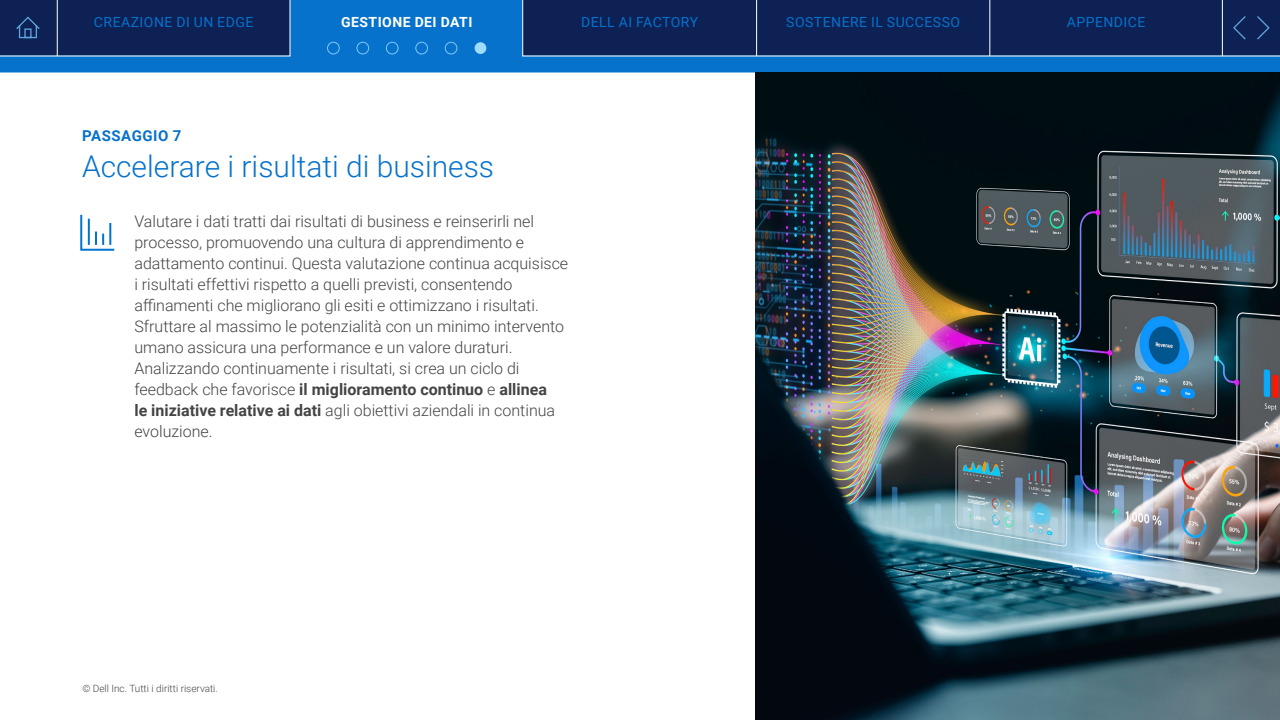
<style>
.page{position:relative;width:1280px;height:720px;background:#fff}
.page>*{position:absolute;margin:0;border:0;box-sizing:border-box;transform-origin:0 0}
.t1{font:300 30px "Roboto";color:#0672cb}
.t2{font:300 16px/21px "Roboto";color:#444}
.t3{font:700 15px "Roboto";letter-spacing:.035em;color:#0672cb}
.t4{font:14px "Roboto";letter-spacing:.035em;color:#0672cb}
.t5{font:700 14px "Roboto";letter-spacing:.035em;color:#fff}
.t6{font:300 10px "Roboto";color:#444}
.s1{font-weight:700}
</style>
<div class="page">
<div style="left:0;top:57px;width:1280px;height:16px;background:#0672cb"></div>
<svg style="left:0;top:0;width:1280px;height:57px"></svg>
<hr style="left:57px;top:0;width:1px;height:56px;background:#fff">
<hr style="left:756px;top:0;width:1px;height:56px;background:#fff">
<hr style="left:989px;top:0;width:1px;height:56px;background:#fff">
<hr style="left:1222px;top:0;width:1px;height:56px;background:#fff">
<svg style="left:15px;top:16px;width:26px;height:23px"></svg>
<svg style="left:80px;top:214px;width:35px;height:37px"></svg>
<img style="left:756px;top:73px;width:524px;height:647px">
<svg style="left:1256px;top:15px;width:15px;height:26px"></svg>
<svg style="left:1232px;top:15px;width:15px;height:26px"></svg>
<div style="left:475px;top:42px;width:11px;height:12px;background:#9fddff;border-radius:50%"></div>
<div style="left:445px;top:42px;width:12px;height:12px;border:1px solid #80c7fb;border-radius:50%"></div>
<div style="left:415px;top:42px;width:13px;height:12px;border:1px solid #80c7fb;border-radius:50%"></div>
<div style="left:386px;top:42px;width:12px;height:12px;border:1px solid #80c7fb;border-radius:50%"></div>
<div style="left:357px;top:42px;width:12px;height:12px;border:1px solid #80c7fb;border-radius:50%"></div>
<div style="left:327px;top:42px;width:13px;height:12px;border:1px solid #80c7fb;border-radius:50%"></div>
<p class="t4" style="left:94px;top:13px;width:161px">CREAZIONE DI UN EDGE</p>
<p class="t5" style="left:341px;top:13px;width:133px">GESTIONE DEI DATI</p>
<p class="t4" style="left:581px;top:13px;width:118px">DELL AI FACTORY</p>
<p class="t4" style="left:786px;top:13px;width:175px">SOSTENERE IL SUCCESSO</p>
<p class="t4" style="left:1067px;top:13px;width:80px">APPENDICE</p>
<p class="t3" style="left:82px;top:125px;width:101px">PASSAGGIO 7</p>
<h1 class="t1" style="left:82px;top:146px;width:414px">Accelerare i risultati di business</h1>
<p class="t2" style="left:134px;top:210px;width:435px">Valutare i dati tratti dai risultati di business e reinserirli nel processo, promuovendo una cultura di apprendimento e adattamento continui. Questa valutazione continua acquisisce i risultati effettivi rispetto a quelli previsti, consentendo affinamenti che migliorano gli esiti e ottimizzano i risultati.<br>Sfruttare al massimo le potenzialità con un minimo intervento umano assicura una performance e un valore duraturi.<br>Analizzando continuamente i risultati, si crea un ciclo di feedback che favorisce <span class="s1">il miglioramento continuo</span> e <span class="s1">allinea<br>le iniziative relative ai dati</span> agli obiettivi aziendali in continua evoluzione.</p>
<p class="t6" style="left:82px;top:681px;width:137px">© Dell Inc. Tutti i diritti riservati.</p>
</div>
